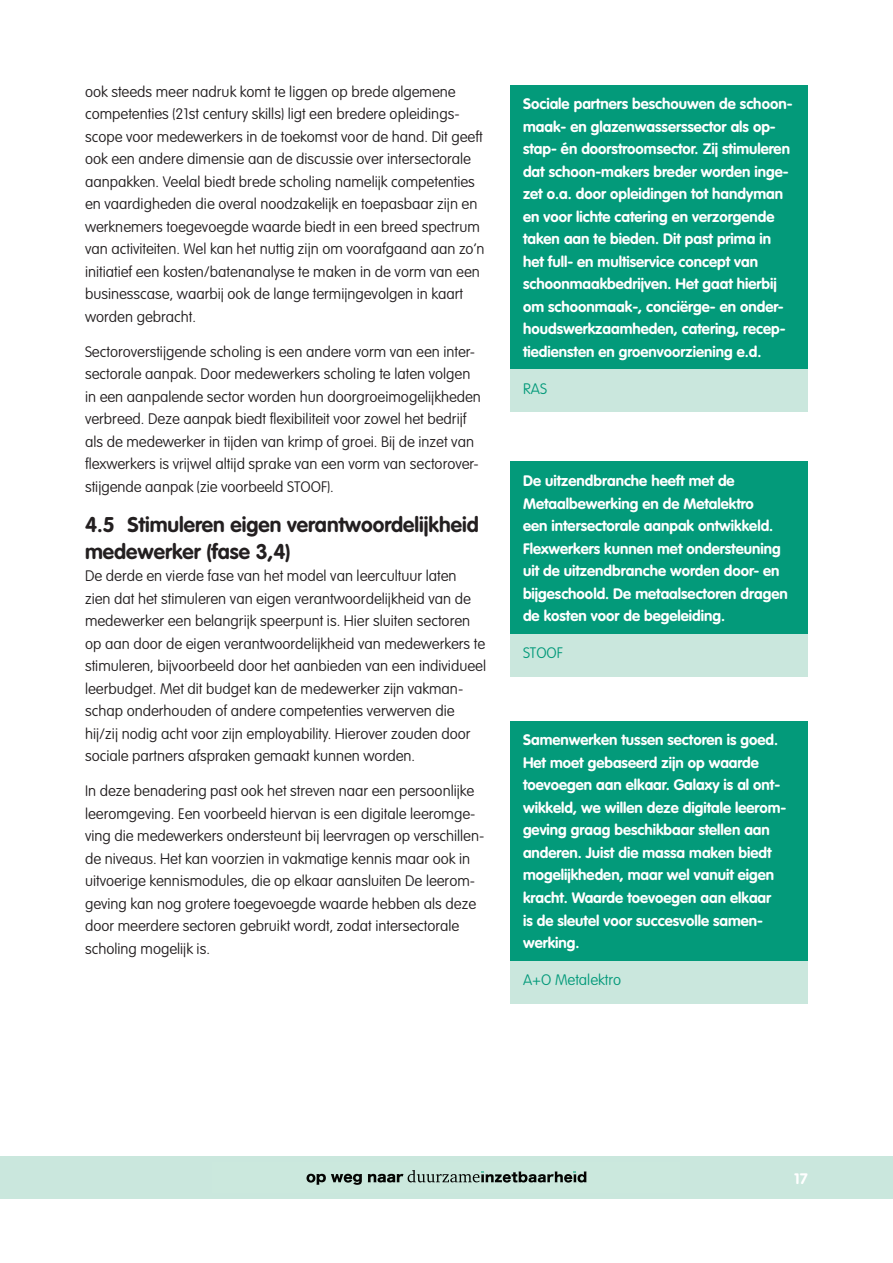
<style>
.page{position:relative;width:893px;height:1263px;background:#fff}
.page>*{position:absolute;margin:0;border:0;box-sizing:border-box;transform-origin:0 0}
.t1{font:700 21px/27px "VAG Rounded Std";color:#231f20}
.t2{font:100 15px/22.5px "VAG Rounded Std";color:#231f20}
.t3{font:700 15px/22.5px "VAG Rounded Std";color:#fff}
.t4{font:100 15px "VAG Rounded Std";color:#039a7a}
</style>
<div class="page">
<div style="left:510px;top:85px;width:298px;height:285px;background:#039a7a"></div>
<div style="left:510px;top:370px;width:298px;height:42px;background:#cae7dd"></div>
<div style="left:510px;top:462px;width:298px;height:172px;background:#039a7a"></div>
<div style="left:510px;top:634px;width:298px;height:42px;background:#cae7dd"></div>
<div style="left:510px;top:721px;width:298px;height:240px;background:#039a7a"></div>
<div style="left:510px;top:961px;width:298px;height:42px;background:#cae7dd"></div>
<div style="left:0;top:1157px;width:893px;height:42px;background:#cae7dd"></div>
<svg style="left:306px;top:1174px;width:56px;height:11px"></svg>
<svg style="left:368px;top:1170px;width:218px;height:12px"></svg>
<p class="t2" style="left:85px;top:81px;width:401px">ook steeds meer nadruk komt te liggen op brede algemene competenties (21st century skills) ligt een bredere opleidings&shy;scope voor medewerkers in de toekomst voor de hand. Dit geeft ook een andere dimensie aan de discussie over intersectorale aanpakken. Veelal biedt brede scholing namelijk competenties en vaardigheden die overal noodzakelijk en toepasbaar zijn en werknemers toegevoegde waarde biedt in een breed spectrum van activiteiten. Wel kan het nuttig zijn om voorafgaand aan zo’n initiatief een kosten/batenanalyse te maken in de vorm van een businesscase, waarbij ook de lange termijngevolgen in kaart worden gebracht.</p>
<p class="t2" style="left:85px;top:341px;width:397px">Sectoroverstijgende scholing is een andere vorm van een inter&shy;sectorale aanpak. Door medewerkers scholing te laten volgen in een aanpalende sector worden hun doorgroeimogelijkheden verbreed. Deze aanpak biedt flexibiliteit voor zowel het bedrijf als de medewerker in tijden van krimp of groei. Bij de inzet van flexwerkers is vrijwel altijd sprake van een vorm van sectorover&shy;stijgende aanpak (zie voorbeeld STOOF).</p>
<h1 class="t1" style="left:85px;top:511px;width:395px">4.5 Stimuleren eigen verantwoordelijkheid medewerker (fase 3,4)</h1>
<p class="t2" style="left:85px;top:565px;width:402px">De derde en vierde fase van het model van leercultuur laten<br>zien dat het stimuleren van eigen verantwoordelijkheid van de medewerker een belangrijk speerpunt is. Hier sluiten sectoren op aan door de eigen verantwoordelijkheid van medewerkers te stimuleren, bijvoorbeeld door het aanbieden van een individueel leerbudget. Met dit budget kan de medewerker zijn vakman&shy;schap onderhouden of andere competenties verwerven die hij/zij nodig acht voor zijn employability. Hierover zouden door sociale partners afspraken gemaakt kunnen worden.</p>
<p class="t2" style="left:85px;top:780px;width:401px">In deze benadering past ook het streven naar een persoonlijke leeromgeving. Een voorbeeld hiervan is een digitale leeromge&shy;ving die medewerkers ondersteunt bij leervragen op verschillen&shy;de niveaus. Het kan voorzien in vakmatige kennis maar ook in uitvoerige kennismodules, die op elkaar aansluiten De leerom&shy;geving kan nog grotere toegevoegde waarde hebben als deze door meerdere sectoren gebruikt wordt, zodat intersectorale scholing mogelijk is.</p>
<p class="t3" style="left:523px;top:93px;width:271px">Sociale partners beschouwen de schoon&shy;maak- en glazenwasserssector als op&shy;stap- én doorstroomsector. Zij stimuleren dat schoon-makers breder worden inge&shy;zet o.a. door opleidingen tot handyman en voor lichte catering en verzorgende taken aan te bieden. Dit past prima in het full- en multiservice concept van schoonmaakbedrijven. Het gaat hierbij om schoonmaak-, conciërge- en onder&shy;houdswerkzaamheden, catering, recep&shy;tiediensten en groenvoorziening e.d.</p>
<p class="t4" style="left:523px;top:380px;width:25px">RAS</p>
<p class="t3" style="left:523px;top:470px;width:266px">De uitzendbranche heeft met de Metaalbewerking en de Metalektro<br>een intersectorale aanpak ontwikkeld.<br>Flexwerkers kunnen met ondersteuning uit de uitzendbranche worden door- en bijgeschoold. De metaalsectoren dragen de kosten voor de begeleiding.</p>
<p class="t4" style="left:523px;top:644px;width:41px">STOOF</p>
<p class="t3" style="left:523px;top:729px;width:265px">Samenwerken tussen sectoren is goed.<br>Het moet gebaseerd zijn op waarde toevoegen aan elkaar. Galaxy is al ont&shy;wikkeld, we willen deze digitale leerom&shy;geving graag beschikbaar stellen aan anderen. Juist die massa maken biedt mogelijkheden, maar wel vanuit eigen kracht. Waarde toevoegen aan elkaar<br>is de sleutel voor succesvolle samen&shy;werking.</p>
<p class="t4" style="left:523px;top:971px;width:100px">A+O Metalektro</p>
<p class="t3" style="left:794px;top:1168px;width:15px">17</p>
</div>
